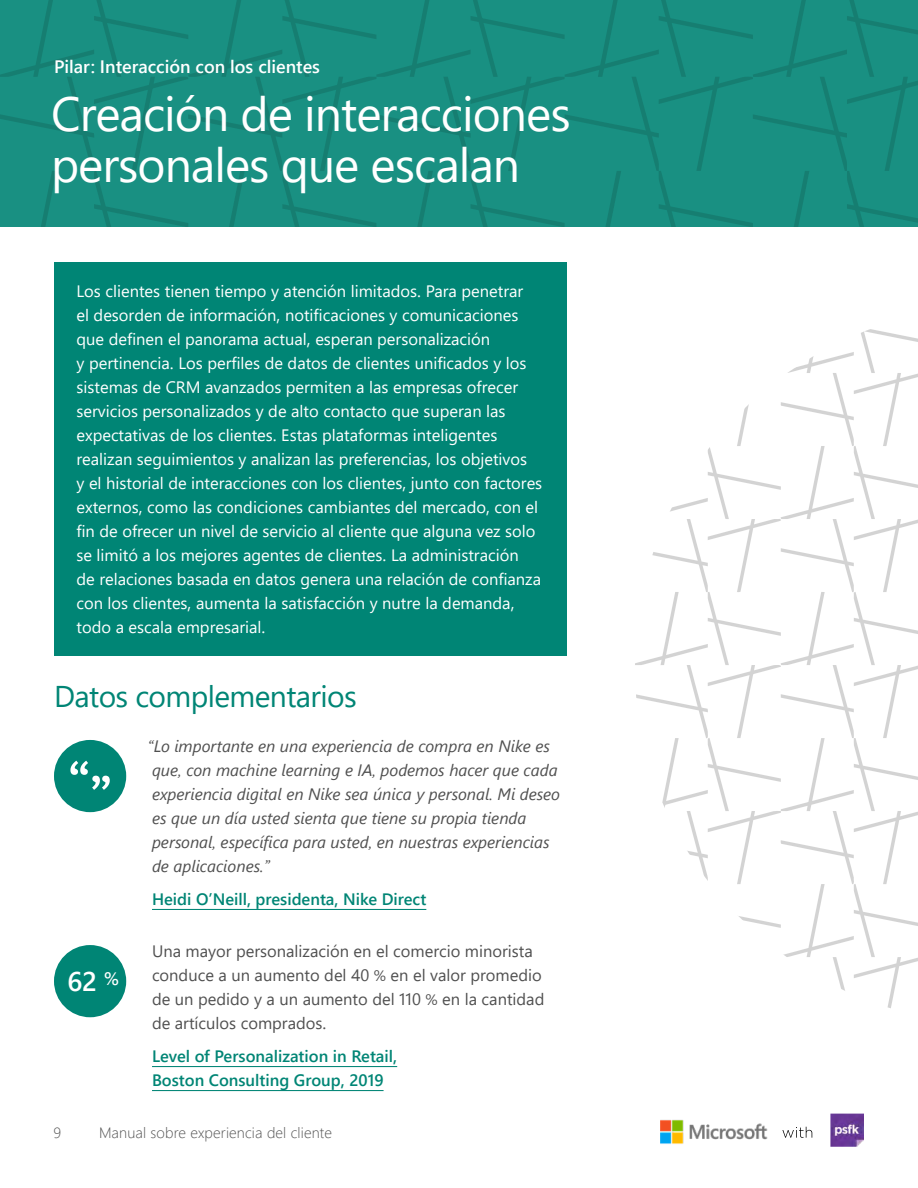
<style>
.page{position:relative;width:918px;height:1188px;background:#fff}
.page>*{position:absolute;margin:0;border:0;box-sizing:border-box;transform-origin:0 0}
.H2{font:48px/51px "Segoe UI";letter-spacing:-.02em;color:#fff}
.H3{font:30px "Segoe UI";letter-spacing:-.02em;color:#008575}
.t1{font:600 27px "Segoe UI";color:#fff}
.t2{font:600 18px "Segoe UI";color:#fff}
.Body{font:16.5px/24px "Segoe UI";color:#fff}
.Bigger_Quote{font:italic 16.5px/24px "Segoe UI";color:#505050}
.Data{font:16.5px/24px "Segoe UI";color:#505050}
.Author_Source{font:600 16.5px/24px "Segoe UI";color:#008575}
.t3{font:300 15px "Segoe UI";letter-spacing:.01em;color:#505050}
</style>
<div class="page">
<svg style="left:0;top:0;width:918px;height:226px;background:#188e80"></svg>
<div style="left:54px;top:262px;width:513px;height:394px;background:#008575"></div>
<svg style="left:635px;top:329px;width:283px;height:679px"></svg>
<div style="left:54px;top:945px;width:72px;height:72px;background:#008575;border-radius:50%"></div>
<div style="left:54px;top:740px;width:72px;height:72px;background:#008575;border-radius:50%"></div>
<svg style="left:70px;top:761px;width:40px;height:29px"></svg>
<hr style="left:152px;top:909px;width:274px;height:1px;background:#008575">
<hr style="left:152px;top:1066px;width:245px;height:1px;background:#008575">
<hr style="left:152px;top:1090px;width:232px;height:1px;background:#008575">
<img style="left:660px;top:1120px;width:108px;height:24px">
<img style="left:830px;top:1113px;width:33px;height:33px">
<svg style="left:782px;top:1127px;width:30px;height:11px"></svg>
<p class="t2" style="left:54px;top:53px;width:268px">Pilar: Interacción con los clientes</p>
<h1 class="H2" style="left:51px;top:84px;width:521px">Creación de interacciones personales que escalan</h1>
<p class="Body" style="left:76px;top:278px;width:467px">Los clientes tienen tiempo y atención limitados. Para penetrar<br>el desorden de información, notificaciones y comunicaciones que definen el panorama actual, esperan personalización<br>y pertinencia. Los perfiles de datos de clientes unificados y los sistemas de CRM avanzados permiten a las empresas ofrecer servicios personalizados y de alto contacto que superan las expectativas de los clientes. Estas plataformas inteligentes realizan seguimientos y analizan las preferencias, los objetivos<br>y el historial de interacciones con los clientes, junto con factores externos, como las condiciones cambiantes del mercado, con el fin de ofrecer un nivel de servicio al cliente que alguna vez solo se limitó a los mejores agentes de clientes. La administración<br>de relaciones basada en datos genera una relación de confianza con los clientes, aumenta la satisfacción y nutre la demanda, todo a escala empresarial.</p>
<h2 class="H3" style="left:54px;top:668px;width:304px">Datos complementarios</h2>
<h3 class="t1" style="left:68px;top:961px;width:53px">62 <sup>%</sup></h3>
<p class="Bigger_Quote" style="left:148px;top:731px;width:414px">“Lo importante en una experiencia de compra en Nike es que, con machine learning e IA, podemos hacer que cada experiencia digital en Nike sea única y personal. Mi deseo es que un día usted sienta que tiene su propia tienda personal, específica para usted, en nuestras experiencias de aplicaciones.”</p>
<p class="Author_Source" style="left:152px;top:886px;width:276px">Heidi O’Neill, presidenta, Nike Direct</p>
<p class="Data" style="left:152px;top:938px;width:394px">Una mayor personalización en el comercio minorista conduce a un aumento del 40 % en el valor promedio de un pedido y a un aumento del 110 % en la cantidad de artículos comprados.</p>
<p class="Author_Source" style="left:152px;top:1044px;width:247px">Level of Personalization in Retail,<br>Boston Consulting Group, 2019</p>
<p class="t3" style="left:54px;top:1118px;width:9px">9</p>
<p class="t3" style="left:99px;top:1118px;width:235px">Manual sobre experiencia del cliente</p>
</div>
